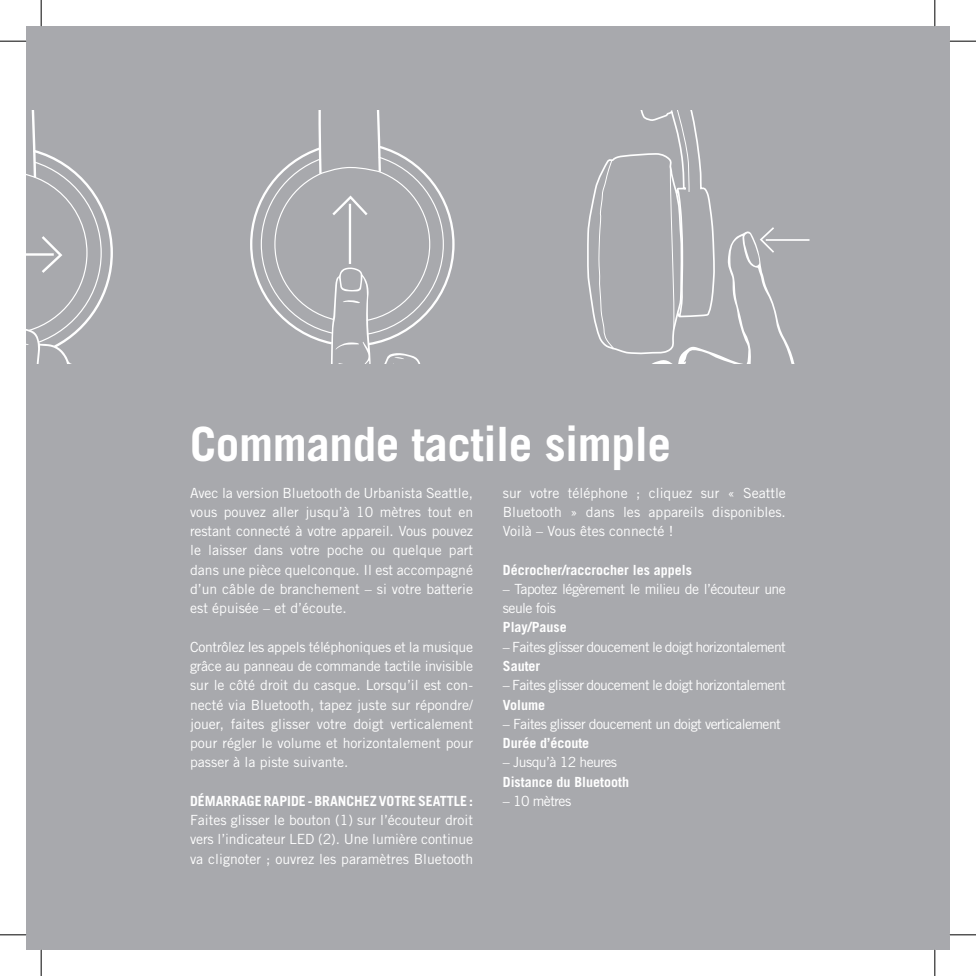
<style>
.page{position:relative;width:976px;height:976px;background:#fff}
.page>*{position:absolute;margin:0;border:0;box-sizing:border-box;transform-origin:0 0}
.t1{font:700 47.25px "Trade Gothic";letter-spacing:-.01em;color:#fff}
.t2{font:14px/19.2px "Trade Gothic";letter-spacing:-.04em;color:#fff;text-align:justify}
.t3{font:700 14px "Trade Gothic";color:#fff}
</style>
<div class="page">
<div style="left:26px;top:26px;width:923px;height:923px;background:#a8a9ad"></div>
<svg style="left:26px;top:110px;width:87px;height:253px"></svg>
<svg style="left:250px;top:110px;width:205px;height:254px"></svg>
<svg style="left:587px;top:110px;width:223px;height:253px"></svg>
<svg style="left:0;top:41px;width:26px;height:1px"></svg>
<svg style="left:949px;top:41px;width:26px;height:1px"></svg>
<svg style="left:0;top:934px;width:26px;height:1px"></svg>
<svg style="left:949px;top:934px;width:26px;height:1px"></svg>
<svg style="left:41px;top:0;width:1px;height:26px"></svg>
<svg style="left:41px;top:949px;width:1px;height:26px"></svg>
<svg style="left:934px;top:0;width:1px;height:26px"></svg>
<svg style="left:934px;top:949px;width:1px;height:26px"></svg>
<h1 class="t1" style="left:190px;top:415px;width:482px">Commande tactile simple</h1>
<p class="t2" style="left:190px;top:482px;width:284px">Avec la version Bluetooth de Urbanista Seattle, vous pouvez aller jusqu’à 10 mètres tout en restant connecté à votre appareil. Vous pouvez le laisser dans votre poche ou quelque part dans une pièce quelconque. Il est accompagné d’un câble de branchement – si votre batterie est épuisée – et d’écoute.</p>
<p class="t2" style="left:190px;top:636px;width:284px">Contrôlez les appels téléphoniques et la musique grâce au panneau de commande tactile invisible sur le côté droit du casque. Lorsqu’il est con&shy;necté via Bluetooth, tapez juste sur répondre/ jouer, faites glisser votre doigt verticalement pour régler le volume et horizontalement pour passer à la piste suivante.</p>
<p class="t3" style="left:190px;top:792px;width:284px">DÉMARRAGE RAPIDE - BRANCHEZ VOTRE SEATTLE :</p>
<p class="t2" style="left:190px;top:810px;width:284px">Faites glisser le bouton (1) sur l’écouteur droit vers l’indicateur LED (2). Une lumière continue va clignoter ; ouvrez les paramètres Bluetooth</p>
<p class="t2" style="left:502px;top:482px;width:284px">sur votre téléphone ; cliquez sur « Seattle Bluetooth » dans les appareils disponibles.<br>Voilà – Vous êtes connecté !</p>
<p class="t3" style="left:502px;top:561px;width:190px">Décrocher/raccrocher les appels</p>
<p class="t2" style="left:502px;top:579px;width:284px">– Tapotez légèrement le milieu de l’écouteur une seule fois</p>
<p class="t3" style="left:502px;top:618px;width:65px">Play/Pause</p>
<p class="t2" style="left:502px;top:636px;width:284px">– Faites glisser doucement le doigt horizontalement</p>
<p class="t3" style="left:502px;top:657px;width:39px">Sauter</p>
<p class="t2" style="left:502px;top:675px;width:284px">– Faites glisser doucement le doigt horizontalement</p>
<p class="t3" style="left:502px;top:695px;width:44px">Volume</p>
<p class="t2" style="left:502px;top:713px;width:279px">– Faites glisser doucement un doigt verticalement</p>
<p class="t3" style="left:502px;top:734px;width:88px">Durée d’écoute</p>
<p class="t2" style="left:502px;top:752px;width:116px">– Jusqu’à 12 heures</p>
<p class="t3" style="left:502px;top:772px;width:128px">Distance du Bluetooth</p>
<p class="t2" style="left:502px;top:790px;width:70px">– 10 mètres</p>
</div>
